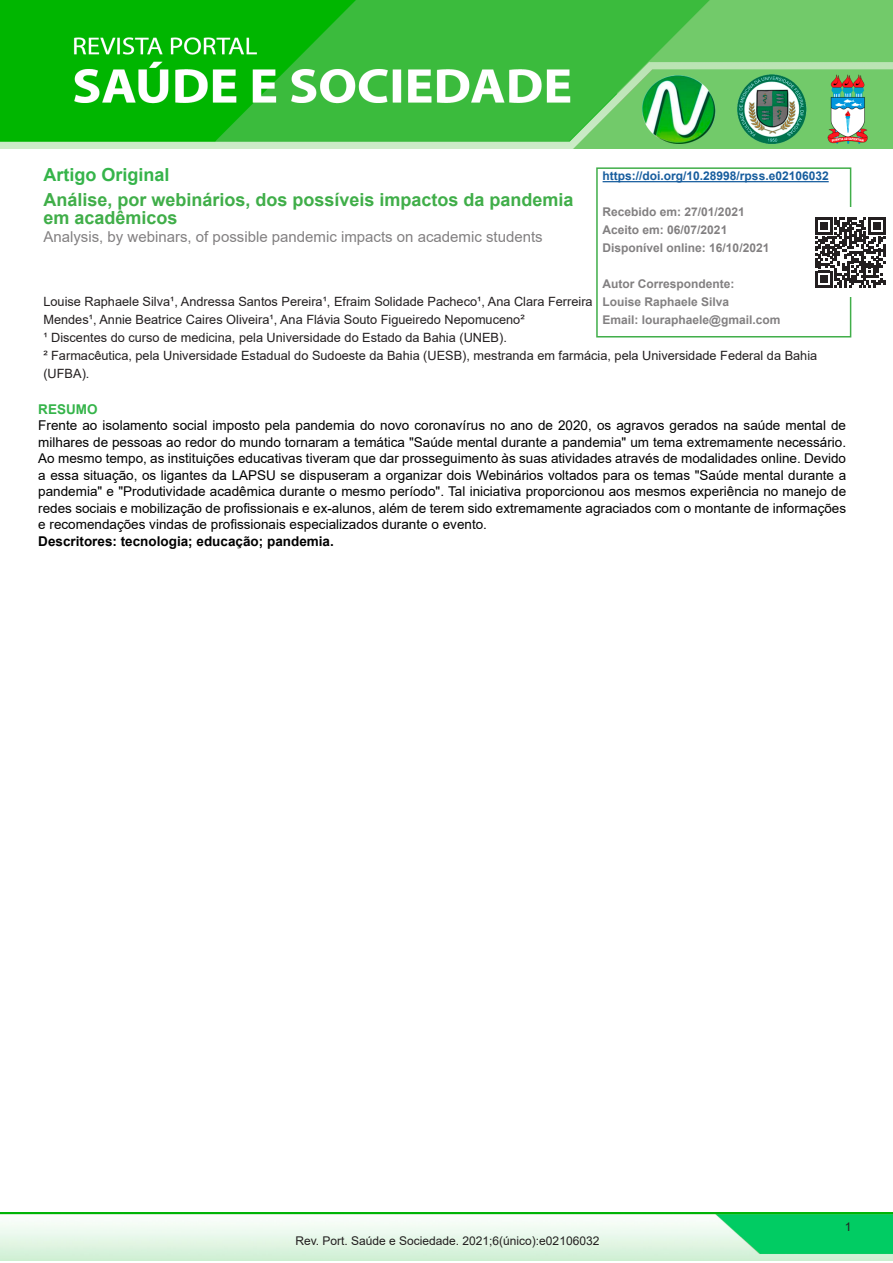
<style>
.page{position:relative;width:893px;height:1263px;background:#fff}
.page>*{position:absolute;margin:0;border:0;box-sizing:border-box;transform-origin:0 0}
.Título_1{font:700 18px/18px "Arial";color:#40ae49}
.Tipo_de_Trabalho___T{font:700 18px "Arial";color:#35b44a}
.Títulos_2_e_3{font:15px "Arial";color:#828081}
.Texto_Resumo{font:13.5px/16.5px "Arial";color:#000;text-align:justify}
.Descritores{font:700 13.5px "Arial";color:#000}
.Título_Resumo{font:700 13.5px "Arial";color:#35b44a}
.Autores{font:12.75px/18px "Arial";color:#231f20}
.Caixinha_Informações{font:700 12px "Arial";color:#828081}
.Rodapé{font:12px "Arial";color:#231f20}
.Caixinha_Informações-2{font:700 12px "Arial";color:#175d9e}
.Numeração{font:12px "Arial";color:#231f20}
</style>
<div class="page">
<img style="left:1px;top:1212px;width:892px;height:48px">
<div style="left:596px;top:167px;width:255px;height:170px;border:2px solid #40ae49"></div>
<hr style="left:603px;top:181px;width:226px;height:1px;background:#175d9e">
<img style="left:1px;top:0;width:892px;height:149px">
<div style="left:806px;top:208px;width:87px;height:89px;background:#fff"></div>
<svg style="left:815px;top:217px;width:70px;height:70px"></svg>
<p class="Tipo_de_Trabalho___T" style="left:43px;top:161px;width:128px">Artigo Original</p>
<p class="Caixinha_Informações-2" style="left:603px;top:168px;width:228px">https://doi.org/10.28998/rpss.e02106032</p>
<p class="Caixinha_Informações" style="left:603px;top:204px;width:144px">Recebido em: 27/01/2021</p>
<p class="Caixinha_Informações" style="left:603px;top:222px;width:126px">Aceito em: 06/07/2021</p>
<p class="Caixinha_Informações" style="left:603px;top:240px;width:168px">Disponível online: 16/10/2021</p>
<p class="Caixinha_Informações" style="left:603px;top:276px;width:133px">Autor Correspondente:</p>
<p class="Caixinha_Informações" style="left:603px;top:294px;width:128px">Louise Raphaele Silva</p>
<p class="Caixinha_Informações" style="left:603px;top:312px;width:179px">Email: louraphaele@gmail.com</p>
<p class="Título_1" style="left:43px;top:191px;width:532px">Análise, por webinários, dos possíveis impactos da pandemia em acadêmicos</p>
<p class="Títulos_2_e_3" style="left:43px;top:227px;width:501px">Analysis, by webinars, of possible pandemic impacts on academic students</p>
<p class="Autores" style="left:43px;top:293px;width:551px">Louise Raphaele Silva¹, Andressa Santos Pereira¹, Efraim Solidade Pacheco¹, Ana Clara Ferreira<br>Mendes¹, Annie Beatrice Caires Oliveira¹, Ana Flávia Souto Figueiredo Nepomuceno²</p>
<p class="Autores" style="left:43px;top:329px;width:465px">¹ Discentes do curso de medicina, pela Universidade do Estado da Bahia (UNEB).</p>
<p class="Autores" style="left:43px;top:347px;width:775px">² Farmacêutica, pela Universidade Estadual do Sudoeste da Bahia (UESB), mestranda em farmácia, pela Universidade Federal da Bahia (UFBA).</p>
<p class="Título_Resumo" style="left:38px;top:400px;width:61px">RESUMO</p>
<p class="Texto_Resumo" style="left:38px;top:417px;width:809px">Frente ao isolamento social imposto pela pandemia do novo coronavírus no ano de 2020, os agravos gerados na saúde mental de milhares de pessoas ao redor do mundo tornaram a temática "Saúde mental durante a pandemia" um tema extremamente necessário.<br>Ao mesmo tempo, as instituições educativas tiveram que dar prosseguimento às suas atividades através de modalidades online. Devido a essa situação, os ligantes da LAPSU se dispuseram a organizar dois Webinários voltados para os temas "Saúde mental durante a pandemia" e "Produtividade acadêmica durante o mesmo período". Tal iniciativa proporcionou aos mesmos experiência no manejo de redes sociais e mobilização de profissionais e ex-alunos, além de terem sido extremamente agraciados com o montante de informações e recomendações vindas de profissionais especializados durante o evento.</p>
<p class="Descritores" style="left:38px;top:532px;width:297px">Descritores: tecnologia; educação; pandemia.</p>
<p class="Rodapé" style="left:295px;top:1232px;width:305px">Rev. Port. Saúde e Sociedade. 2021;6(único):e02106032</p>
<p class="Numeração" style="left:845px;top:1219px;width:8px">1</p>
</div>
